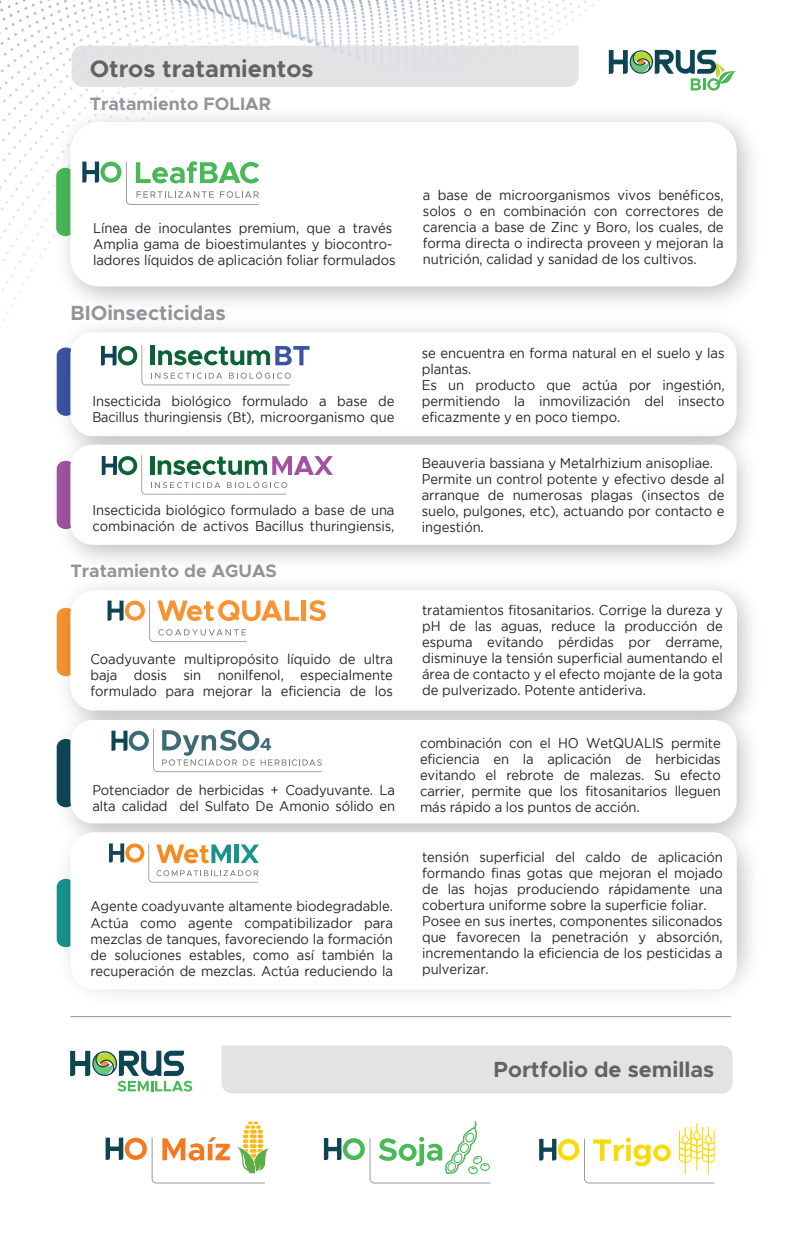
<style>
.page{position:relative;width:794px;height:1248px;background:#fff}
.page>*{position:absolute;margin:0;border:0;box-sizing:border-box;transform-origin:0 0}
.t1{font:700 24px "Metropolis";color:#636366}
.t2{font:700 22px "Metropolis";color:#636366}
.t3{font:700 20.6px "Metropolis";color:#939598}
.t4{font:700 18px "Metropolis";color:#939598}
.t5{font:14px/16px "Gotham";letter-spacing:-.005em;color:#231f20;scale:.93 1}
</style>
<div class="page">
<svg style="left:0;top:0;width:609px;height:328px"></svg>
<img style="left:46px;top:98px;width:706px;height:210px">
<div style="left:70px;top:122px;width:666px;height:164px;background:#fff;border-radius:28px"></div>
<svg style="left:82px;top:161px;width:177px;height:44px"></svg>
<svg style="left:324px;top:1121px;width:166px;height:62px"></svg>
<div style="left:72px;top:46px;width:507px;height:41px;background:#e3e3e5"></div>
<svg style="left:609px;top:49px;width:127px;height:42px"></svg>
<img style="left:56px;top:585px;width:695px;height:110px">
<div style="left:70px;top:590px;width:667px;height:120px;background:#fff;border-radius:24px"></div>
<svg style="left:107px;top:600px;width:192px;height:42px"></svg>
<div style="left:301px;top:600px;width:5px;height:20px;background:#f79332"></div>
<svg style="left:309px;top:600px;width:17px;height:21px"></svg>
<img style="left:56px;top:695px;width:694px;height:112px">
<div style="left:70px;top:720px;width:666px;height:103px;background:#fff;border-radius:23px"></div>
<svg style="left:111px;top:729px;width:211px;height:43px"></svg>
<div style="left:221px;top:1045px;width:511px;height:48px;background:#e3e3e5"></div>
<hr style="left:70px;top:1016px;width:661px;height:1px;background:#939598">
<img style="left:46px;top:308px;width:702px;height:112px">
<div style="left:70px;top:332px;width:666px;height:104px;background:#fff;border-radius:23px"></div>
<svg style="left:101px;top:345px;width:208px;height:40px"></svg>
<img style="left:56px;top:420px;width:692px;height:141px">
<div style="left:70px;top:444px;width:666px;height:101px;background:#fff;border-radius:22px"></div>
<svg style="left:102px;top:455px;width:231px;height:39px"></svg>
<svg style="left:70px;top:1050px;width:122px;height:41px"></svg>
<svg style="left:106px;top:1121px;width:163px;height:62px"></svg>
<svg style="left:539px;top:1123px;width:176px;height:60px"></svg>
<img style="left:56px;top:807px;width:695px;height:187px">
<div style="left:70px;top:832px;width:666px;height:157px;background:#fff;border-radius:24px"></div>
<svg style="left:109px;top:843px;width:150px;height:39px"></svg>
<h1 class="t1" style="left:90px;top:53px;width:225px">Otros tratamientos</h1>
<p class="t4" style="left:90px;top:93px;width:183px">Tratamiento FOLIAR</p>
<p class="t5" style="left:93px;top:219px;width:327px">Línea de inoculantes premium, que a través<br>Amplia gama de bioestimulantes y biocontro&shy;ladores líquidos de aplicación foliar formulados</p>
<h3 class="t3" style="left:70px;top:300px;width:157px">BIOinsecticidas</h3>
<p class="t5" style="left:92px;top:393px;width:326px">Insecticida biológico formulado a base de<br>Bacillus thuringiensis (Bt), microorganismo que</p>
<p class="t5" style="left:92px;top:502px;width:326px">Insecticida biológico formulado a base de una combinación de activos Bacillus thuringiensis,</p>
<p class="t4" style="left:70px;top:559px;width:208px">Tratamiento de AGUAS</p>
<p class="t5" style="left:90px;top:650px;width:327px;text-align:justify">Coadyuvante multipropósito líquido de ultra baja dosis sin nonilfenol, especialmente formulado para mejorar la eficiencia de los</p>
<p class="t5" style="left:92px;top:781px;width:327px">Potenciador de herbicidas + Coadyuvante. La alta calidad del Sulfato De Amonio sólido en</p>
<p class="t5" style="left:90px;top:898px;width:327px;text-align:justify">Agente coadyuvante altamente biodegradable.<br>Actúa como agente compatibilizador para mezclas de tanques, favoreciendo la formación de soluciones estables, como así también la recuperación de mezclas. Actúa reduciendo la</p>
<p class="t5" style="left:423px;top:187px;width:325px;text-align:justify">a base de microorganismos vivos benéficos, solos o en combinación con correctores de carencia a base de Zinc y Boro, los cuales, de forma directa o indirecta proveen y mejoran la nutrición, calidad y sanidad de los cultivos.</p>
<p class="t5" style="left:422px;top:344px;width:327px">se encuentra en forma natural en el suelo y las plantas.<br>Es un producto que actúa por ingestión, permitiendo la inmovilización del insecto eficazmente y en poco tiempo.</p>
<p class="t5" style="left:422px;top:455px;width:327px">Beauveria bassiana y Metalrhizium anisopliae.<br>Permite un control potente y efectivo desde al arranque de numerosas plagas (insectos de suelo, pulgones, etc), actuando por contacto e ingestión.</p>
<p class="t5" style="left:422px;top:602px;width:325px;text-align:justify">tratamientos fitosanitarios. Corrige la dureza y pH de las aguas, reduce la producción de espuma evitando pérdidas por derrame, disminuye la tensión superficial aumentando el área de contacto y el efecto mojante de la gota de pulverizado. Potente antideriva.</p>
<p class="t5" style="left:420px;top:734px;width:325px;text-align:justify">combinación con el HO WetQUALIS permite eficiencia en la aplicación de herbicidas evitando el rebrote de malezas. Su efecto carrier, permite que los fitosanitarios lleguen más rápido a los puntos de acción.</p>
<p class="t5" style="left:422px;top:849px;width:325px">tensión superficial del caldo de aplicación formando finas gotas que mejoran el mojado de las hojas produciendo rápidamente una cobertura uniforme sobre la superficie foliar.<br>Posee en sus inertes, componentes siliconados que favorecen la penetración y absorción, incrementando la eficiencia de los pesticidas a pulverizar.</p>
<h2 class="t2" style="left:493px;top:1055px;width:222px">Portfolio de semillas</h2>
</div>
